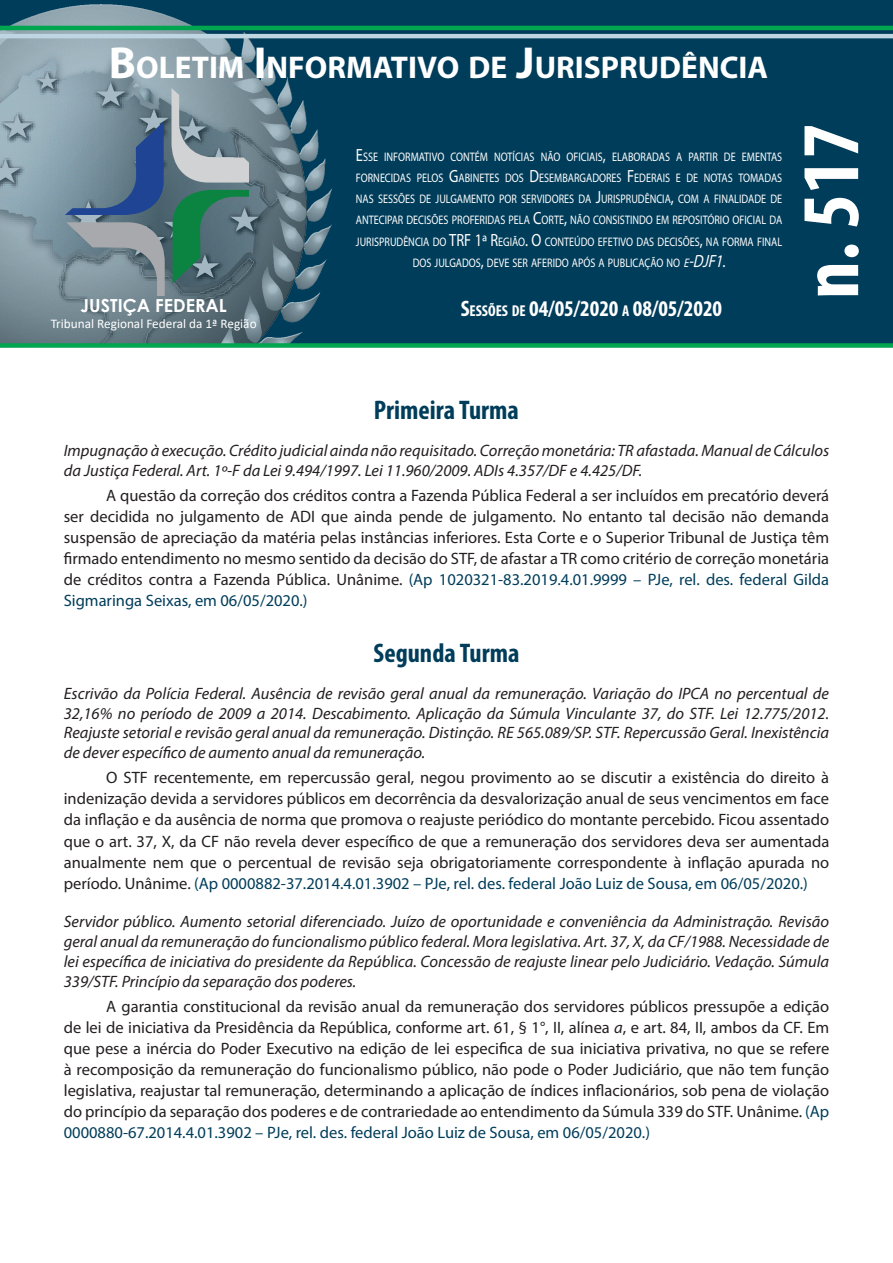
<style>
.page{position:relative;width:893px;height:1263px;background:#fff}
.page>*{position:absolute;margin:0;border:0;box-sizing:border-box;transform-origin:0 0}
.t1{font:700 condensed 82.5px "Myriad Pro";color:#fff}
.t2{font:700 31.5px "Myriad Pro";color:#fff}
.TÍTULO{font:700 condensed 27px "Myriad Pro";color:#003d5a}
.t3{font:700 condensed 22.5px "Myriad Pro";color:#fff}
.t4{font:700 18px "Century Gothic";color:#fff}
.Texto_EMENTA{font:16.5px/21px "Myriad Pro";color:#231f20;text-align:justify}
.Cabeça_EMENTA{font:italic 16.5px/19.8px "Myriad Pro";color:#231f20;text-align:justify}
.t5{font:13.2px "Calibri";color:#fff}
.t6{font:12.45px/21.3px "Myriad Pro";color:#fff;text-align:center;scale:.82 1}
.s1{font-size:45px}
.s2{font-size:17.7px}
.s3{font-style:italic}
.s4{font-style:italic;font-size:17.7px}
.s5{font-size:15.75px}
.s6{color:#003d5a}
</style>
<div class="page">
<div style="left:0;top:0;width:893px;height:343px;background:#003d5a"></div>
<img style="left:0;top:4px;width:406px;height:339px">
<hr style="left:0;top:34px;width:893px;height:4px;background:#bed5e2">
<svg style="left:0;top:343px;width:893px;height:5px;background:#0ea558"></svg>
<hr style="left:0;top:26px;width:893px;height:4px;background:#00a54f">
<svg style="left:65px;top:122px;width:99px;height:93px;background:#5a7696"></svg>
<svg style="left:173px;top:190px;width:76px;height:93px;background:#3d7666"></svg>
<svg style="left:66px;top:222px;width:99px;height:74px;background:#86949c"></svg>
<svg style="left:171px;top:88px;width:78px;height:95px;background:#91a0a7"></svg>
<h2 class="t2" style="left:109px;top:47px;width:661px"><span class="s1">B</span>OLETIM <span class="s1">I</span> NFORMATIVO DE <span class="s1">J</span>URISPRUDÊNCIA</h2>
<p class="t6" style="left:356px;top:146px;width:521px"><span class="s2">E</span>SSE INFORMATIVO CONTÉM NOTÍCIAS NÃO OFICIAIS<span class="s2">,</span> ELABORADAS A PARTIR DE EMENTAS FORNECIDAS PELOS <span class="s2">G</span>ABINETES DOS <span class="s2">D</span>ESEMBARGADORES <span class="s2">F</span> EDERAIS E DE NOTAS TOMADAS NAS SESSÕES DE JULGAMENTO POR SERVIDORES DA <span class="s2">J</span>URISPRUDÊNCIA<span class="s2">,</span> COM A FINALIDADE DE ANTECIPAR DECISÕES PROFERIDAS PELA <span class="s2">C</span>ORTE<span class="s2">,</span> NÃO CONSISTINDO EM REPOSITÓRIO OFICIAL DA JURISPRUDÊNCIA DO <span class="s2">TRF 1ª R</span>EGIÃO<span class="s2">. O</span> CONTEÚDO EFETIVO DAS DECISÕES<span class="s2">,</span> NA FORMA FINAL DOS JULGADOS<span class="s2">,</span> DEVE SER AFERIDO APÓS A PUBLICAÇÃO NO <span class="s3">e</span><span class="s4">-DJF1</span><span class="s2">.</span></p>
<p class="t4" style="left:81px;top:292px;width:148px">JUSTIÇA FEDERAL</p>
<h3 class="t3" style="left:461px;top:294px;width:263px">S<span class="s5">ESSÕES DE</span> 04/05/2020 <span class="s5">A</span> 08/05/2020</h3>
<p class="t5" style="left:51px;top:314px;width:207px">Tribunal Regional Federal da 1ª Região</p>
<h1 class="t1" style="left:779px;top:299px;width:177px;rotate:-90deg">n. 517</h1>
<p class="TÍTULO" style="left:374px;top:393px;width:147px">Primeira Turma</p>
<p class="Cabeça_EMENTA" style="left:64px;top:440px;width:767px">Impugnação à execução. Crédito judicial ainda não requisitado. Correção monetária: TR afastada. Manual de Cálculos da Justiça Federal. Art. 1º-F da Lei 9.494/1997. Lei 11.960/2009. ADIs 4.357/DF e 4.425/DF.</p>
<p class="Texto_EMENTA" style="left:64px;top:485px;width:767px;text-indent:43px">A questão da correção dos créditos contra a Fazenda Pública Federal a ser incluídos em precatório deverá ser decidida no julgamento de ADI que ainda pende de julgamento. No entanto tal decisão não demanda suspensão de apreciação da matéria pelas instâncias inferiores. Esta Corte e o Superior Tribunal de Justiça têm firmado entendimento no mesmo sentido da decisão do STF, de afastar a TR como critério de correção monetária de créditos contra a Fazenda Pública. Unânime. <span class="s6">(Ap 1020321-83.2019.4.01.9999 – PJe, rel. des. federal Gilda Sigmaringa Seixas, em 06/05/2020.)</span></p>
<p class="TÍTULO" style="left:373px;top:636px;width:147px">Segunda Turma</p>
<p class="Cabeça_EMENTA" style="left:64px;top:683px;width:767px">Escrivão da Polícia Federal. Ausência de revisão geral anual da remuneração. Variação do IPCA no percentual de 32,16% no período de 2009 a 2014. Descabimento. Aplicação da Súmula Vinculante 37, do STF. Lei 12.775/2012.<br>Reajuste setorial e revisão geral anual da remuneração. Distinção. RE 565.089/SP. STF. Repercussão Geral. Inexistência de dever específico de aumento anual da remuneração.</p>
<p class="Texto_EMENTA" style="left:64px;top:767px;width:767px;text-indent:43px">O STF recentemente, em repercussão geral, negou provimento ao se discutir a existência do direito à indenização devida a servidores públicos em decorrência da desvalorização anual de seus vencimentos em face da inflação e da ausência de norma que promova o reajuste periódico do montante percebido. Ficou assentado que o art. 37, X, da CF não revela dever específico de que a remuneração dos servidores deva ser aumentada anualmente nem que o percentual de revisão seja obrigatoriamente correspondente à inflação apurada no período. Unânime. <span class="s6">(Ap 0000882-37.2014.4.01.3902 – PJe, rel. des. federal João Luiz de Sousa, em 06/05/2020.)</span></p>
<p class="Cabeça_EMENTA" style="left:64px;top:912px;width:767px">Servidor público. Aumento setorial diferenciado. Juízo de oportunidade e conveniência da Administração. Revisão geral anual da remuneração do funcionalismo público federal. Mora legislativa. Art. 37, X, da CF/1988. Necessidade de lei específica de iniciativa do presidente da República. Concessão de reajuste linear pelo Judiciário. Vedação. Súmula 339/STF. Princípio da separação dos poderes.</p>
<p class="Texto_EMENTA" style="left:64px;top:996px;width:767px;text-indent:43px">A garantia constitucional da revisão anual da remuneração dos servidores públicos pressupõe a edição de lei de iniciativa da Presidência da República, conforme art. 61, § 1°, II, alínea <span class="s3">a</span>, e art. 84, II, ambos da CF. Em que pese a inércia do Poder Executivo na edição de lei especifica de sua iniciativa privativa, no que se refere à recomposição da remuneração do funcionalismo público, não pode o Poder Judiciário, que não tem função legislativa, reajustar tal remuneração, determinando a aplicação de índices inflacionários, sob pena de violação do princípio da separação dos poderes e de contrariedade ao entendimento da Súmula 339 do STF. Unânime. <span class="s6">(Ap 0000880-67.2014.4.01.3902 – PJe, rel. des. federal João Luiz de Sousa, em 06/05/2020.)</span></p>
</div>
